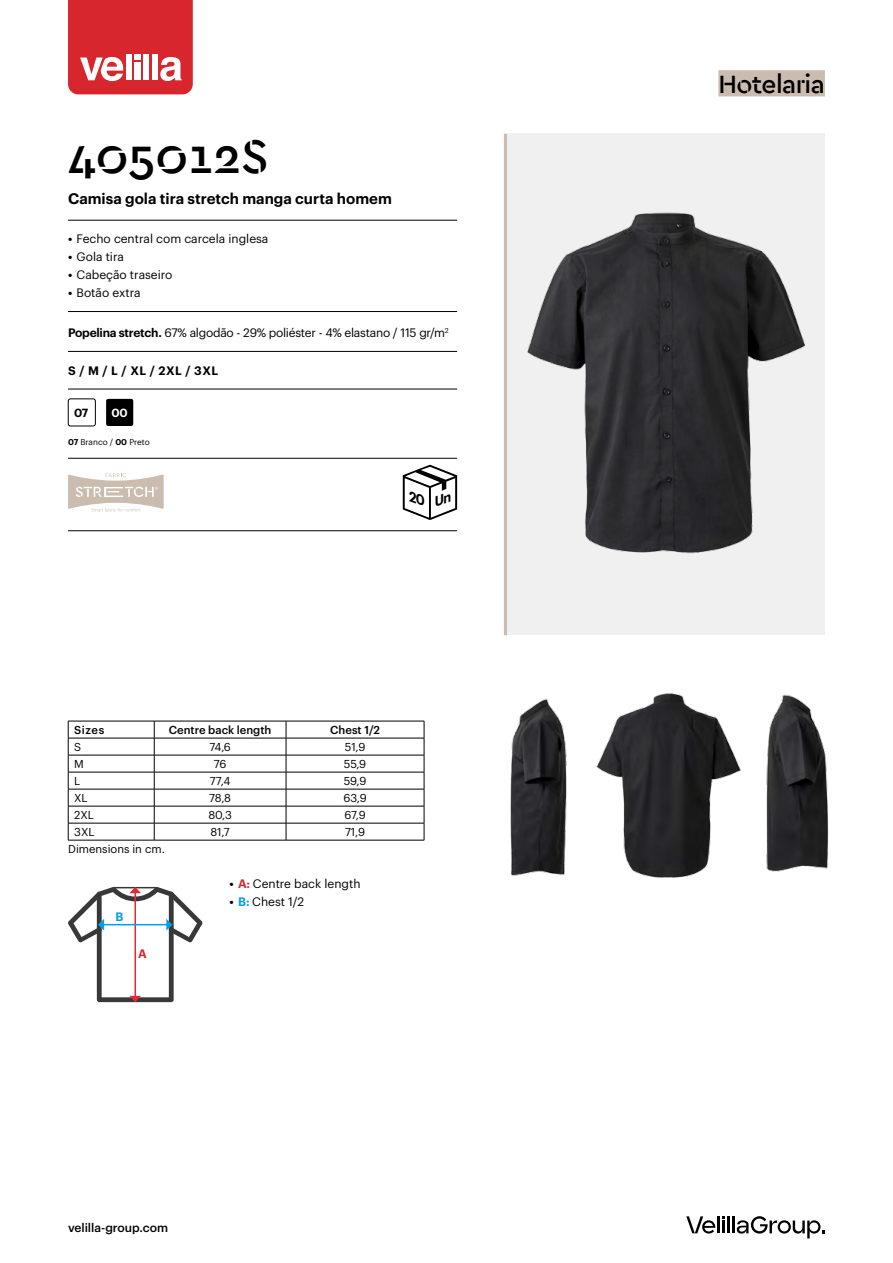
<style>
.page{position:relative;width:893px;height:1263px;background:#fff}
.page>*{position:absolute;margin:0;border:0;box-sizing:border-box;transform-origin:0 0}
.t1{font:500 49.5px "Cera Stencil";color:#000}
.t2{font:500 26.25px "Cera Stencil";letter-spacing:-.02em;color:#000}
.t3{font:600 15px "Graphik";color:#000}
.t4{font:12px "Graphik";color:#000}
.t5{font:12px "Graphik";letter-spacing:-.02em;color:#000}
.t6{font:500 12px "Graphik";color:#000}
.t7{font:600 12px "Graphik";letter-spacing:.04em;color:#000}
.t8{font:600 12px "Graphik";color:#d8262e}
.t9{font:600 12px "Graphik";color:#009fe3}
.t10{font:600 11.55px "Graphik";color:#000}
.t11{font:600 11.55px "Graphik";color:#fff}
.t12{font:11.25px "Graphik";color:#000}
.t13{font:500 11.25px "Graphik";color:#000}
.t14{font:8.25px "Graphik";color:#000}
.s1{font-weight:600}
.s2{font-weight:600;color:#d8262e}
.s3{font-weight:600;color:#009fe3}
</style>
<div class="page">
<svg style="left:68px;top:0;width:125px;height:94px;background:#dd434a"></svg>
<hr style="left:717px;top:1216px;width:3px;height:17px;background:#000">
<hr style="left:727px;top:1216px;width:3px;height:17px;background:#000">
<svg style="left:722px;top:1216px;width:3px;height:17px"></svg>
<svg style="left:686px;top:1216px;width:29px;height:17px"></svg>
<svg style="left:733px;top:1216px;width:92px;height:22px"></svg>
<img style="left:510px;top:699px;width:57px;height:177px">
<img style="left:766px;top:694px;width:63px;height:178px">
<img style="left:596px;top:693px;width:145px;height:185px">
<div style="left:505px;top:134px;width:320px;height:501px;background:#f0f0f1"></div>
<img style="left:527px;top:212px;width:278px;height:342px">
<hr style="left:504px;top:134px;width:3px;height:501px;background:#cabdb0">
<div style="left:718px;top:70px;width:107px;height:26px;background:#cabdb0"></div>
<svg style="left:68px;top:887px;width:135px;height:115px"></svg>
<hr style="left:154px;top:721px;width:132px;height:1px;background:#000">
<hr style="left:286px;top:721px;width:138px;height:1px;background:#000">
<hr style="left:68px;top:738px;width:86px;height:1px;background:#000">
<hr style="left:154px;top:738px;width:132px;height:1px;background:#000">
<hr style="left:286px;top:738px;width:138px;height:1px;background:#000">
<hr style="left:68px;top:755px;width:86px;height:1px;background:#000">
<hr style="left:154px;top:755px;width:132px;height:1px;background:#000">
<hr style="left:286px;top:755px;width:138px;height:1px;background:#000">
<hr style="left:68px;top:772px;width:86px;height:1px;background:#000">
<hr style="left:154px;top:772px;width:132px;height:1px;background:#000">
<hr style="left:286px;top:772px;width:138px;height:1px;background:#000">
<hr style="left:68px;top:789px;width:86px;height:1px;background:#000">
<hr style="left:154px;top:789px;width:132px;height:1px;background:#000">
<hr style="left:286px;top:789px;width:138px;height:1px;background:#000">
<hr style="left:68px;top:806px;width:86px;height:1px;background:#000">
<hr style="left:154px;top:806px;width:132px;height:1px;background:#000">
<hr style="left:286px;top:806px;width:138px;height:1px;background:#000">
<hr style="left:68px;top:823px;width:86px;height:1px;background:#000">
<hr style="left:154px;top:823px;width:132px;height:1px;background:#000">
<svg style="left:154px;top:721px;width:1px;height:119px"></svg>
<hr style="left:286px;top:823px;width:138px;height:1px;background:#000">
<svg style="left:286px;top:721px;width:1px;height:119px"></svg>
<svg style="left:424px;top:721px;width:1px;height:119px"></svg>
<hr style="left:68px;top:840px;width:86px;height:1px;background:#000">
<hr style="left:154px;top:840px;width:132px;height:1px;background:#000">
<hr style="left:286px;top:840px;width:138px;height:1px;background:#000">
<hr style="left:68px;top:721px;width:86px;height:1px;background:#000">
<svg style="left:68px;top:721px;width:1px;height:119px"></svg>
<hr style="left:68px;top:220px;width:389px;height:1px;background:#000">
<hr style="left:68px;top:311px;width:389px;height:1px;background:#000">
<hr style="left:68px;top:351px;width:389px;height:1px;background:#000">
<hr style="left:68px;top:389px;width:389px;height:1px;background:#000">
<hr style="left:68px;top:458px;width:389px;height:1px;background:#000">
<hr style="left:68px;top:530px;width:389px;height:1px;background:#000">
<div style="left:106px;top:399px;width:27px;height:27px;background:#000;border-radius:2px"></div>
<div style="left:68px;top:399px;width:28px;height:27px;border:1px solid #000;border-radius:2px"></div>
<svg style="left:68px;top:473px;width:96px;height:38px"></svg>
<svg style="left:403px;top:465px;width:54px;height:55px"></svg>
<h1 class="t1" style="left:68px;top:124px;width:202px">405012S</h1>
<p class="t3" style="left:68px;top:187px;width:325px">Camisa gola tira stretch manga curta homem</p>
<p class="t4" style="left:68px;top:230px;width:202px"><span class="s1">•</span> Fecho central com carcela inglesa</p>
<p class="t4" style="left:68px;top:248px;width:57px"><span class="s1">•</span> Gola tira</p>
<p class="t4" style="left:68px;top:266px;width:106px"><span class="s1">•</span> Cabeção traseiro</p>
<p class="t4" style="left:68px;top:284px;width:74px"><span class="s1">•</span> Botão extra</p>
<p class="t5" style="left:68px;top:324px;width:382px"><span class="s1">Popelina stretch.</span> 67% algodão - 29% poliéster - 4% elastano / 115 gr/m<sup>2</sup></p>
<p class="t7" style="left:68px;top:361px;width:152px">S / M / L / XL / 2XL / 3XL</p>
<p class="t10" style="left:74px;top:404px;width:16px">07</p>
<p class="t11" style="left:111px;top:404px;width:18px">00</p>
<p class="t14" style="left:68px;top:436px;width:83px"><span class="s1">07</span> Branco / <span class="s1">00</span> Preto</p>
<p class="t13" style="left:74px;top:721px;width:32px">Sizes</p>
<p class="t13" style="left:169px;top:721px;width:104px">Centre back length</p>
<p class="t13" style="left:330px;top:721px;width:51px">Chest 1/2</p>
<p class="t12" style="left:74px;top:739px;width:9px">S</p>
<p class="t12" style="left:209px;top:739px;width:23px">74,6</p>
<p class="t12" style="left:345px;top:739px;width:22px">51,9</p>
<p class="t12" style="left:74px;top:756px;width:11px">M</p>
<p class="t12" style="left:214px;top:756px;width:14px">76</p>
<p class="t12" style="left:344px;top:756px;width:24px">55,9</p>
<p class="t12" style="left:74px;top:773px;width:8px">L</p>
<p class="t12" style="left:210px;top:773px;width:22px">77,4</p>
<p class="t12" style="left:344px;top:773px;width:24px">59,9</p>
<p class="t12" style="left:74px;top:790px;width:15px">XL</p>
<p class="t12" style="left:209px;top:790px;width:23px">78,8</p>
<p class="t12" style="left:343px;top:790px;width:25px">63,9</p>
<p class="t12" style="left:74px;top:807px;width:21px">2XL</p>
<p class="t12" style="left:208px;top:807px;width:25px">80,3</p>
<p class="t12" style="left:344px;top:807px;width:23px">67,9</p>
<p class="t12" style="left:74px;top:824px;width:22px">3XL</p>
<p class="t12" style="left:210px;top:824px;width:21px">81,7</p>
<p class="t12" style="left:345px;top:824px;width:21px">71,9</p>
<p class="t12" style="left:68px;top:841px;width:98px">Dimensions in cm.</p>
<p class="t9" style="left:116px;top:908px;width:9px">B</p>
<p class="t8" style="left:138px;top:945px;width:10px">A</p>
<p class="t4" style="left:230px;top:875px;width:132px"><span class="s1">•</span> <span class="s2">A:</span> Centre back length</p>
<p class="t4" style="left:230px;top:893px;width:76px"><span class="s1">•</span> <span class="s3">B:</span> Chest 1/2</p>
<p class="t6" style="left:68px;top:1218px;width:101px">velilla-group.com</p>
<h2 class="t2" style="left:718px;top:67px;width:108px">Hotelaria</h2>
</div>
